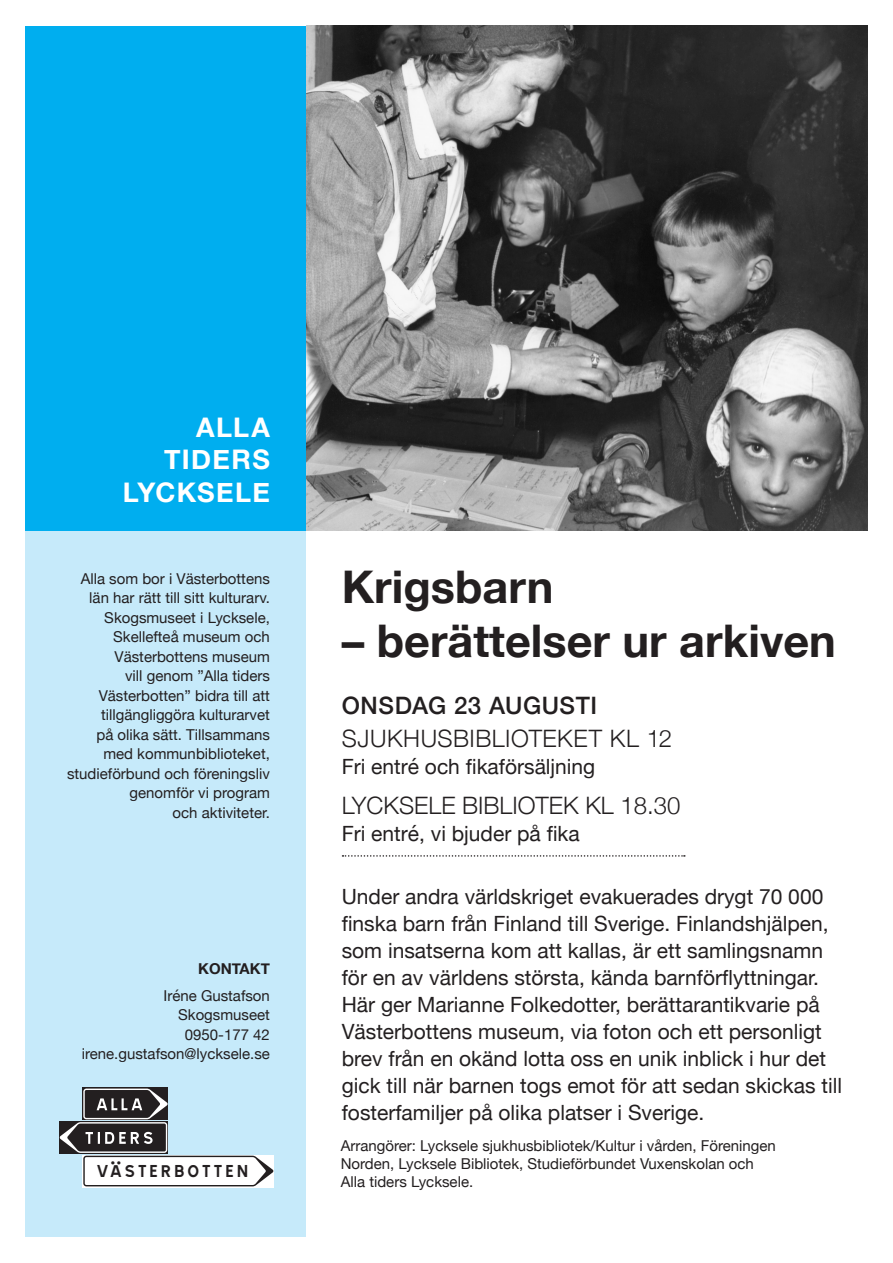
<style>
.page{position:relative;width:893px;height:1263px;background:#fff}
.page>*{position:absolute;margin:0;border:0;box-sizing:border-box;transform-origin:0 0}
.t1{font:700 45px "Helvetica Neue";color:#231f20}
.t2{font:700 27px "Helvetica Neue";letter-spacing:.05em;color:#fff}
.bröd{font:300 24px "Helvetica Neue";color:#231f20}
.bröd-2{font:300 24px "Helvetica Neue";letter-spacing:.02em;color:#231f20}
.t3{font:500 24px "Helvetica Neue";letter-spacing:.02em;color:#231f20}
.bröd-3{font:21px/27px "Helvetica Neue";color:#231f20}
.arrangör{font:15px/19.5px "Helvetica Neue";color:#231f20;text-align:right}
.vänsterspalt{font:15px "Helvetica Neue";color:#231f20}
.t4{font:700 15px "Helvetica Neue";color:#231f20}
.t5{font:14.85px "TRATEXPOSVERSALPOSVERSAL";letter-spacing:.065em;color:#231f20}
</style>
<div class="page">
<div style="left:26px;top:530px;width:280px;height:707px;background:#c6eafa"></div>
<svg style="left:342px;top:855px;width:343px;height:2px"></svg>
<div style="left:26px;top:26px;width:280px;height:504px;background:#00aeef"></div>
<svg style="left:83px;top:1155px;width:191px;height:32px"></svg>
<svg style="left:60px;top:1088px;width:213px;height:98px"></svg>
<img style="left:306px;top:26px;width:561px;height:504px">
<p class="t2" style="left:196px;top:406px;width:75px">ALLA</p>
<p class="t2" style="left:164px;top:438px;width:107px">TIDERS</p>
<p class="t2" style="left:123px;top:471px;width:149px">LYCKSELE</p>
<p class="arrangör" style="left:81px;top:569px;width:191px">Alla som bor i Västerbottens</p>
<p class="arrangör" style="left:67px;top:589px;width:204px">län har rätt till sitt kulturarv.<br>Skogsmuseet i Lycksele,<br>Skellefteå museum och<br>Västerbottens museum<br>vill genom ”Alla tiders<br>Västerbotten” bidra till att tillgängliggöra kulturarvet<br>på olika sätt. Tillsammans med kommunbiblioteket, studieförbund och föreningsliv genomför vi program</p>
<p class="arrangör" style="left:173px;top:803px;width:99px">och aktiviteter.</p>
<p class="t4" style="left:198px;top:956px;width:73px">KONTAKT</p>
<p class="vänsterspalt" style="left:163px;top:984px;width:108px">Iréne Gustafson</p>
<p class="vänsterspalt" style="left:178px;top:1004px;width:93px">Skogsmuseet</p>
<p class="vänsterspalt" style="left:185px;top:1023px;width:87px">0950-177 42</p>
<p class="vänsterspalt" style="left:82px;top:1043px;width:190px">irene.gustafson@lycksele.se</p>
<p class="t5" style="left:96px;top:1161px;width:155px">VÄSTERBOTTEN</p>
<p class="t1" style="left:342px;top:552px;width:213px">Krigsbarn</p>
<p class="t1" style="left:342px;top:606px;width:496px">– berättelser ur arkiven</p>
<p class="t3" style="left:342px;top:686px;width:257px">ONSDAG 23 AUGUSTI</p>
<p class="bröd-2" style="left:342px;top:719px;width:332px">SJUKHUSBIBLIOTEKET KL 12</p>
<p class="bröd-3" style="left:342px;top:754px;width:255px">Fri entré och fikaförsäljning</p>
<p class="bröd" style="left:342px;top:786px;width:340px">LYCKSELE BIBLIOTEK KL 18.30</p>
<p class="bröd-3" style="left:342px;top:821px;width:240px">Fri entré, vi bjuder på fika</p>
<p class="bröd-3" style="left:342px;top:884px;width:502px">Under andra världskriget evakuerades drygt 70 000 finska barn från Finland till Sverige. Finlandshjälpen, som insatserna kom att kallas, är ett samlingsnamn för en av världens största, kända barnförflyttningar.<br>Här ger Marianne Folkedotter, berättarantikvarie på Västerbottens museum, via foton och ett personligt brev från en okänd lotta oss en unik inblick i hur det gick till när barnen togs emot för att sedan skickas till fosterfamiljer på olika platser i Sverige.</p>
<p class="arrangör" style="left:341px;top:1137px;width:437px;line-height:18px;text-align:left">Arrangörer: Lycksele sjukhusbibliotek/Kultur i vården, Föreningen<br>Norden, Lycksele Bibliotek, Studieförbundet Vuxenskolan och</p>
<p class="arrangör" style="left:341px;top:1172px;width:134px">Alla tiders Lycksele.</p>
</div>
